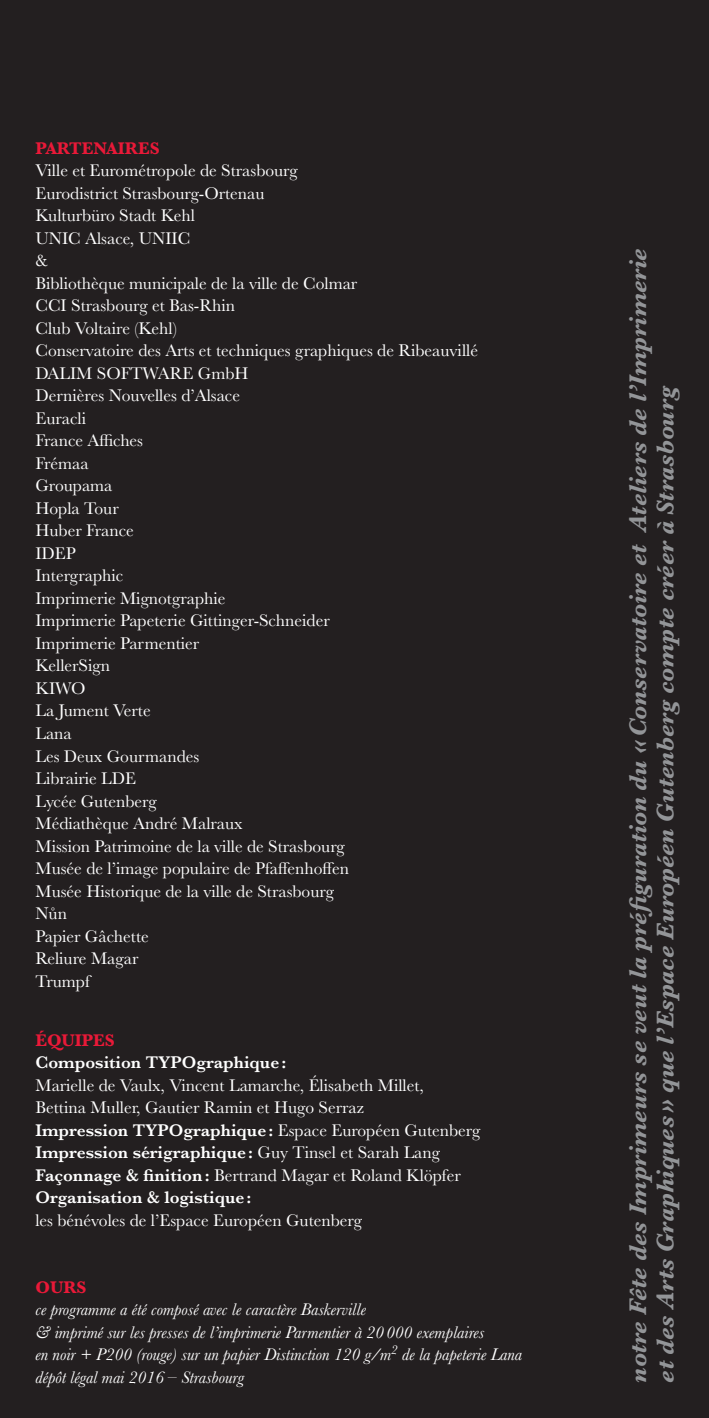
<style>
.page{position:relative;width:709px;height:1418px;background:#fff}
.page>*{position:absolute;margin:0;border:0;box-sizing:border-box;transform-origin:0 0}
.t1{font:italic 700 25px/27.5px "Baskerville";color:#939598}
.t2{font:17.5px/22.5px "Baskerville";color:#fff}
.t3{font:italic 17.5px/22.5px "Baskerville";color:#fff}
.t4{font:600 17.5px "Baskerville";color:#fff}
.t5{font:700 17.5px "Baskerville";color:#e91938}
.s1{font-weight:600}
</style>
<div class="page">
<div style="left:0;top:0;width:709px;height:1417px;background:#231f20"></div>
<p class="t5" style="left:35px;top:136px;width:126px">PARTENAIRES</p>
<p class="t2" style="left:35px;top:159px;width:444px">Ville et Eurométropole de Strasbourg<br>Eurodistrict Strasbourg-Ortenau<br>Kulturbüro Stadt Kehl<br>UNIC Alsace, UNIIC<br>&amp;<br>Bibliothèque municipale de la ville de Colmar<br>CCI Strasbourg et Bas-Rhin<br>Club Voltaire (Kehl)<br>Conservatoire des Arts et techniques graphiques de Ribeauvillé<br>DALIM SOFTWARE GmbH<br>Dernières Nouvelles d’Alsace<br>Euracli<br>France Affiches<br>Frémaa<br>Groupama<br>Hopla Tour<br>Huber France<br>IDEP<br>Intergraphic<br>Imprimerie Mignotgraphie<br>Imprimerie Papeterie Gittinger-Schneider<br>Imprimerie Parmentier<br>KellerSign<br>KIWO<br>La Jument Verte<br>Lana<br>Les Deux Gourmandes<br>Librairie LDE<br>Lycée Gutenberg<br>Médiathèque André Malraux<br>Mission Patrimoine de la ville de Strasbourg<br>Musée de l’image populaire de Pfaffenhoffen<br>Musée Historique de la ville de Strasbourg<br>Nůn<br>Papier Gâchette<br>Reliure Magar<br>Trumpf</p>
<p class="t5" style="left:35px;top:1027px;width:81px">ÉQUIPES</p>
<p class="t4" style="left:35px;top:1050px;width:252px">Composition TYPOgraphique:</p>
<p class="t2" style="left:35px;top:1074px;width:446px">Marielle de Vaulx, Vincent Lamarche, Élisabeth Millet,<br>Bettina Muller, Gautier Ramin et Hugo Serraz<br><span class="s1">Impression TYPOgraphique:</span> Espace Européen Gutenberg <span class="s1">Impression sérigraphique:</span> Guy Tinsel et Sarah Lang <span class="s1">Façonnage &amp; finition:</span> Bertrand Magar et Roland Klöpfer <span class="s1">Organisation &amp; logistique:</span></p>
<p class="t2" style="left:35px;top:1209px;width:328px">les bénévoles de l’Espace Européen Gutenberg</p>
<p class="t5" style="left:35px;top:1274px;width:53px">OURS</p>
<p class="t3" style="left:35px;top:1298px;width:488px">ce programme a été composé avec le caractère Baskerville<br>&amp; imprimé sur les presses de l’imprimerie Parmentier à 20 000 exemplaires<br>en noir + P200 (rouge) sur un papier Distinction 120 g/m<sup>2</sup> de la papeterie Lana dépôt légal mai 2016 – Strasbourg</p>
<h1 class="t1" style="left:624px;top:1382px;width:1135px;rotate:-90deg">notre Fête des Imprimeurs se veut la préfiguration du «Conservatoire et Ateliers de l’Imprimerie et des Arts Graphiques» que l’Espace Européen Gutenberg compte créer à Strasbourg</h1>
</div>
